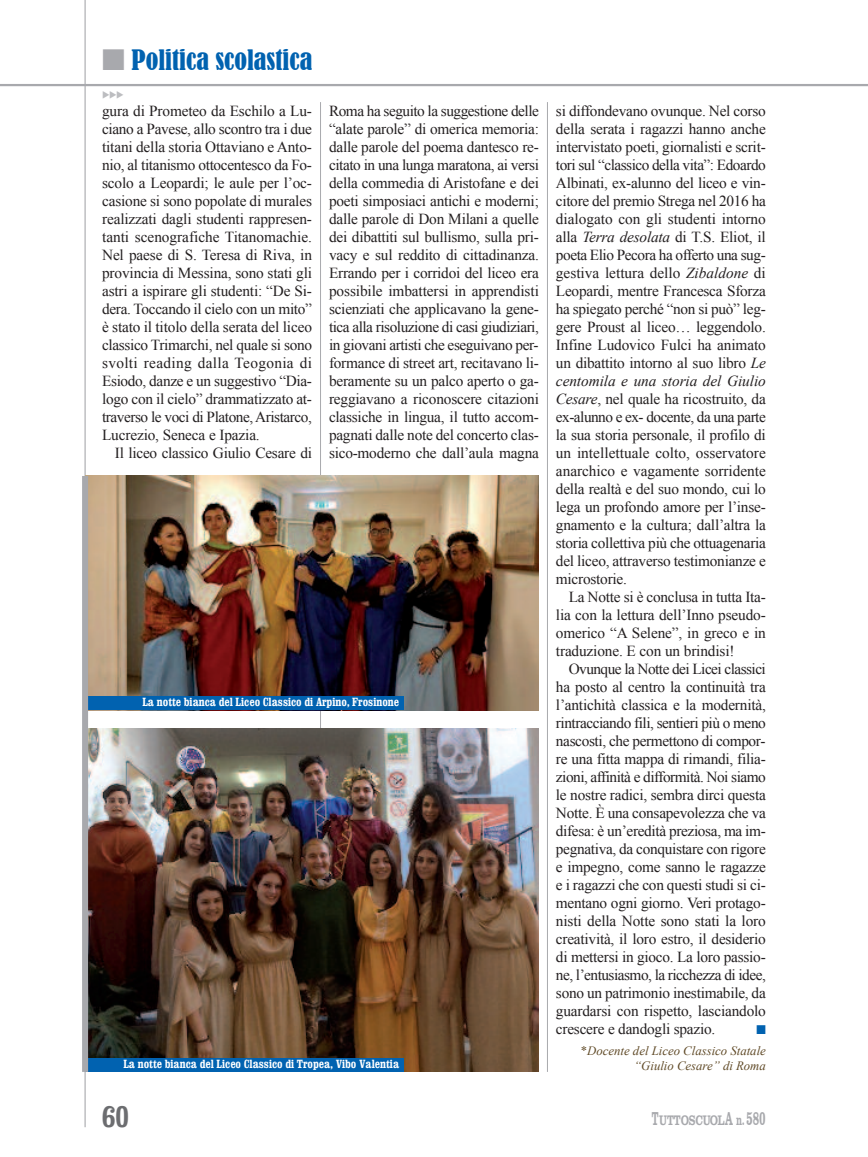
<style>
.page{position:relative;width:868px;height:1157px;background:#fff}
.page>*{position:absolute;margin:0;border:0;box-sizing:border-box;transform-origin:0 0}
.t1{font:700 condensed 30px "Clarendon";color:#6c6d70}
.t2{font:condensed 26.4px "Bernard";color:#0162b0}
.t3{font:15.3px/18px "Times New Roman";letter-spacing:-.015em;color:#231f20;text-align:justify}
.t4{font:700 14.25px "Clarendon T";letter-spacing:-.02em;color:#a8a9ad;scale:.72 1}
.t5{font:italic 12.75px "Times New Roman";color:#604a27}
.t6{font:12.75px "Zapf Dingbats ITC";color:#0162b0}
.t7{font:700 condensed 12px "Clarendon";color:#fff}
.t8{font:9px "Wingdings 3";color:#bcbdc0}
.s1{color:#a8a9ad}
.s2{font-style:italic}
.s3{font-size:19.2px}
.s4{font-size:15px}
</style>
<div class="page">
<hr style="left:0;top:84px;width:867px;height:2px;background:#a8a9ad">
<hr style="left:320px;top:102px;width:1px;height:969px;background:#a8a9ad">
<hr style="left:84px;top:0;width:2px;height:1127px;background:#a8a9ad">
<hr style="left:547px;top:102px;width:1px;height:969px;background:#a8a9ad">
<img style="left:88px;top:728px;width:451px;height:343px">
<img style="left:88px;top:476px;width:451px;height:234px">
<div style="left:85px;top:1058px;width:318px;height:13px;background:#0162b0"></div>
<div style="left:85px;top:696px;width:318px;height:14px;background:#0162b0"></div>
<div style="left:82px;top:476px;width:6px;height:595px;background:#a8a9ad"></div>
<h2 class="t2" style="left:102px;top:44px;width:212px"><span class="s1">■</span> Politica scolastica</h2>
<p class="t8" style="left:102px;top:90px;width:23px">◆◆◆</p>
<p class="t3" style="left:329px;top:102px;width:211px">Roma ha seguito la suggestione delle “alate parole” di omerica memoria: dalle parole del poema dantesco re&shy;citato in una lunga maratona, ai versi della commedia di Aristofane e dei poeti simposiaci antichi e moderni; dalle parole di Don Milani a quelle dei dibattiti sul bullismo, sulla pri&shy;vacy e sul reddito di cittadinanza.<br>Errando per i corridoi del liceo era possibile imbattersi in apprendisti scienziati che applicavano la gene&shy;tica alla risoluzione di casi giudiziari, in giovani artisti che eseguivano per&shy;formance di street art, recitavano li&shy;beramente su un palco aperto o ga&shy;reggiavano a riconoscere citazioni classiche in lingua, il tutto accom&shy;pagnati dalle note del concerto clas&shy;sico-moderno che dall’aula magna</p>
<p class="t3" style="left:556px;top:102px;width:211px">si diffondevano ovunque. Nel corso della serata i ragazzi hanno anche intervistato poeti, giornalisti e scrit&shy;tori sul “classico della vita”: Edoardo Albinati, ex-alunno del liceo e vin&shy;citore del premio Strega nel 2016 ha dialogato con gli studenti intorno alla <span class="s2">Terra desolata</span> di T.S. Eliot, il poeta Elio Pecora ha offerto una sug&shy;gestiva lettura dello <span class="s2">Zibaldone</span> di Leopardi, mentre Francesca Sforza ha spiegato perché “non si può” leg&shy;gere Proust al liceo… leggendolo.<br>Infine Ludovico Fulci ha animato un dibattito intorno al suo libro <span class="s2">Le centomila e una storia del Giulio Cesare</span>, nel quale ha ricostruito, da ex-alunno e ex- docente, da una parte la sua storia personale, il profilo di un intellettuale colto, osservatore anarchico e vagamente sorridente della realtà e del suo mondo, cui lo lega un profondo amore per l’inse&shy;gnamento e la cultura; dall’altra la storia collettiva più che ottuagenaria del liceo, attraverso testimonianze e microstorie.</p>
<p class="t3" style="left:556px;top:588px;width:211px;text-indent:13px">La Notte si è conclusa in tutta Ita&shy;lia con la lettura dell’Inno pseudo&shy;omerico “A Selene”, in greco e in traduzione. E con un brindisi!</p>
<p class="t3" style="left:556px;top:660px;width:211px;text-indent:13px">Ovunque la Notte dei Licei classici ha posto al centro la continuità tra l’antichità classica e la modernità, rintracciando fili, sentieri più o meno nascosti, che permettono di compor&shy;re una fitta mappa di rimandi, filia&shy;zioni, affinità e difformità. Noi siamo le nostre radici, sembra dirci questa Notte. È una consapevolezza che va difesa: è un’eredità preziosa, ma im&shy;pegnativa, da conquistare con rigore e impegno, come sanno le ragazze e i ragazzi che con questi studi si ci&shy;mentano ogni giorno. Veri protago&shy;nisti della Notte sono stati la loro creatività, il loro estro, il desiderio di mettersi in gioco. La loro passio&shy;ne, l’entusiasmo, la ricchezza di idee, sono un patrimonio inestimabile, da guardarsi con rispetto, lasciandolo crescere e dandogli spazio.</p>
<p class="t3" style="left:102px;top:102px;width:211px">gura di Prometeo da Eschilo a Lu&shy;ciano a Pavese, allo scontro tra i due titani della storia Ottaviano e Anto&shy;nio, al titanismo ottocentesco da Fo&shy;scolo a Leopardi; le aule per l’oc&shy;casione si sono popolate di murales realizzati dagli studenti rappresen&shy;tanti scenografiche Titanomachie.<br>Nel paese di S. Teresa di Riva, in provincia di Messina, sono stati gli astri a ispirare gli studenti: “De Si&shy;dera. Toccando il cielo con un mito” è stato il titolo della serata del liceo classico Trimarchi, nel quale si sono svolti reading dalla Teogonia di Esiodo, danze e un suggestivo “Dia&shy;logo con il cielo” drammatizzato at&shy;traverso le voci di Platone, Aristarco, Lucrezio, Seneca e Ipazia.</p>
<p class="t3" style="left:115px;top:444px;width:199px">Il liceo classico Giulio Cesare di</p>
<p class="t7" style="left:142px;top:695px;width:258px">La notte bianca del Liceo Classico di Arpino, Frosinone</p>
<p class="t6" style="left:756px;top:1023px;width:11px">■</p>
<p class="t5" style="left:581px;top:1043px;width:186px">*Docente del Liceo Classico Statale</p>
<p class="t7" style="left:123px;top:1056px;width:277px">La notte bianca del Liceo Classico di Tropea, Vibo Valentia</p>
<p class="t5" style="left:634px;top:1058px;width:133px">“Giulio Cesare” di Roma</p>
<h1 class="t1" style="left:102px;top:1098px;width:28px">60</h1>
<p class="t4" style="left:651px;top:1111px;width:160px"><span class="s3">T</span>UTTOSCUOL<span class="s3">A</span> <span class="s4">N.</span><span class="s3">580</span></p>
</div>
